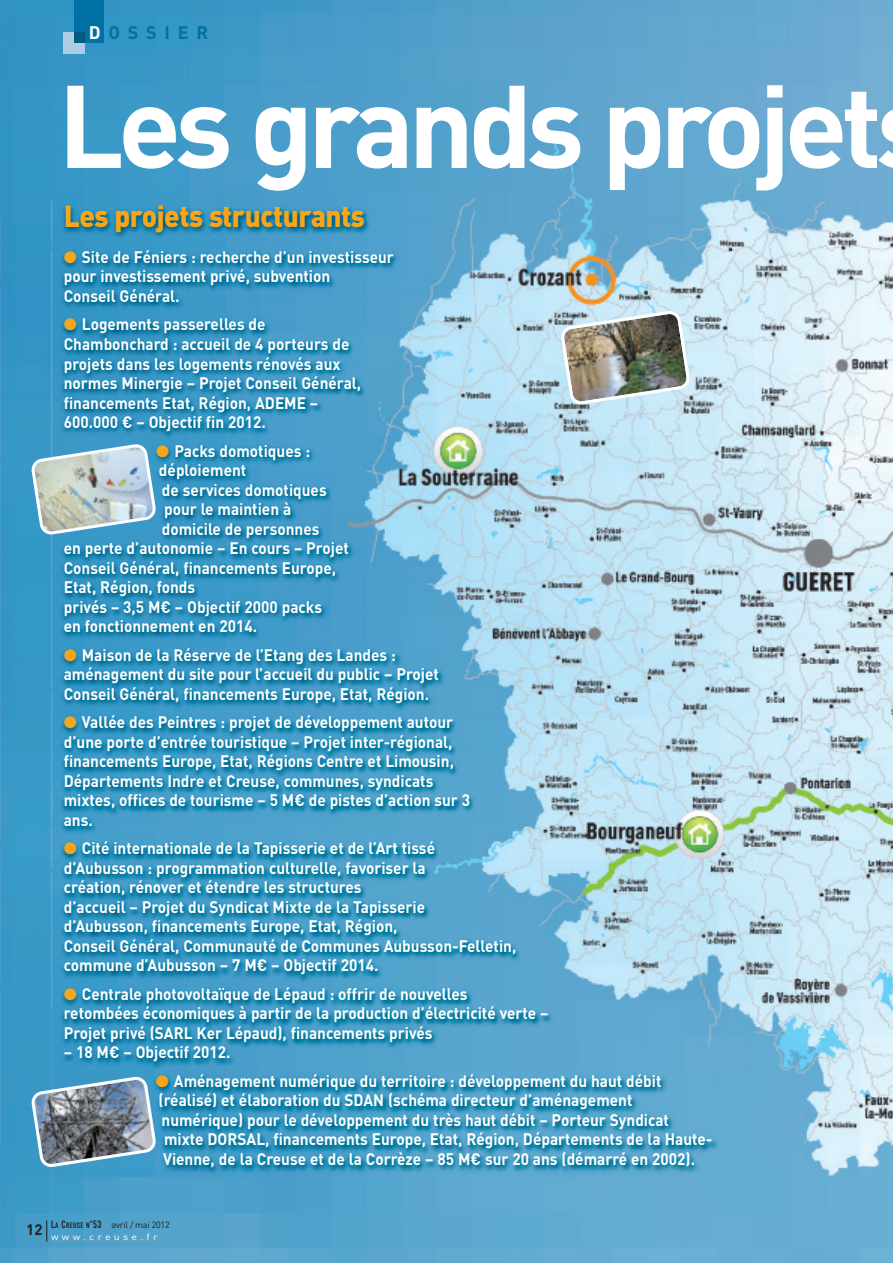
<style>
.page{position:relative;width:893px;height:1263px;background:#fff}
.page>*{position:absolute;margin:0;border:0;box-sizing:border-box;transform-origin:0 0}
.t1{font:700 115.5px "DIN";letter-spacing:-.055em;color:#fff}
.t2{font:900 30px "DIN";letter-spacing:-.015em;color:#f9a51b;scale:.93 1}
.t3{font:700 18px "DIN";letter-spacing:.435em;color:#0071a5}
.t4{font:700 16.5px/19.5px "DIN";color:#fff;scale:.93 1}
.t5{font:700 15px "DIN";color:#231f20}
.t6{font:9px/12px "DIN";letter-spacing:-.025em;color:#231f20}
.s1{color:#fff}
.s2{color:#f9a51b}
.s3{font-family:"DIN Engschrift";font-size:10.5px}
.s4{font-family:"DIN Engschrift";font-size:7.8px}
.s5{font-weight:700;color:#939598}
</style>
<div class="page">
<img style="left:0;top:0;width:893px;height:1263px">
<hr style="left:51px;top:1241px;width:106px;height:1px;background:#939598">
<svg style="left:47px;top:1220px;width:1px;height:22px"></svg>
<div style="left:74px;top:0;width:30px;height:43px;background:#0071a5"></div>
<div style="left:64px;top:32px;width:21px;height:21px;background:#accde4"></div>
<div style="left:74px;top:32px;width:11px;height:11px;background:#005b7f"></div>
<img style="left:52px;top:195px;width:679px;height:1017px">
<img style="left:560px;top:310px;width:130px;height:95px">
<svg style="left:31px;top:443px;width:125px;height:92px;background:#a5c3cd"></svg>
<svg style="left:31px;top:1076px;width:125px;height:92px;background:#718da0"></svg>
<p class="t3" style="left:89px;top:22px;width:121px"><span class="s1">D</span>OSSIER</p>
<h1 class="t1" style="left:58px;top:58px;width:826px">Les grands projet</h1>
<h2 class="t2" style="left:64px;top:198px;width:325px">Les projets structurants</h2>
<p class="t4" style="left:64px;top:247px;width:356px"><span class="s2">●</span> Site de Féniers : recherche d’un investisseur pour investissement privé, subvention<br>Conseil Général.</p>
<p class="t4" style="left:64px;top:314px;width:321px"><span class="s2">●</span> Logements passerelles de Chambonchard : accueil de 4 porteurs de projets dans les logements rénovés aux normes Minergie – Projet Conseil Général, financements Etat, Région, ADEME – 600.000 € – Objectif fin 2012.</p>
<p class="t4" style="left:156px;top:440px;width:167px"><span class="s2">●</span> Packs domotiques :</p>
<p class="t4" style="left:159px;top:460px;width:95px">déploiement</p>
<p class="t4" style="left:162px;top:479px;width:179px">de services domotiques</p>
<p class="t4" style="left:164px;top:499px;width:138px">pour le maintien à</p>
<p class="t4" style="left:162px;top:518px;width:171px">domicile de personnes</p>
<p class="t4" style="left:64px;top:538px;width:308px">en perte d’autonomie – En cours – Projet</p>
<p class="t4" style="left:64px;top:557px;width:294px">Conseil Général, financements Europe,</p>
<p class="t4" style="left:64px;top:577px;width:143px">Etat, Région, fonds</p>
<p class="t4" style="left:64px;top:596px;width:279px">privés – 3,5 M€ – Objectif 2000 packs</p>
<p class="t4" style="left:64px;top:616px;width:209px">en fonctionnement en 2014.</p>
<p class="t4" style="left:64px;top:644px;width:405px"><span class="s2">●</span> Maison de la Réserve de l’Etang des Landes : aménagement du site pour l’accueil du public – Projet<br>Conseil Général, financements Europe, Etat, Région.</p>
<p class="t4" style="left:64px;top:712px;width:438px"><span class="s2">●</span> Vallée des Peintres : projet de développement autour d’une porte d’entrée touristique – Projet inter-régional, financements Europe, Etat, Régions Centre et Limousin, Départements Indre et Creuse, communes, syndicats mixtes, offices de tourisme – 5 M€ de pistes d’action sur 3 ans.</p>
<p class="t4" style="left:64px;top:838px;width:488px"><span class="s2">●</span> Cité internationale de la Tapisserie et de l’Art tissé d’Aubusson : programmation culturelle, favoriser la<br>création, rénover et étendre les structures<br>d’accueil – Projet du Syndicat Mixte de la Tapisserie<br>d’Aubusson, financements Europe, Etat, Région,<br>Conseil Général, Communauté de Communes Aubusson-Felletin, commune d’Aubusson – 7 M€ – Objectif 2014.</p>
<p class="t4" style="left:64px;top:983px;width:523px"><span class="s2">●</span> Centrale photovoltaïque de Lépaud : offrir de nouvelles<br>retombées économiques à partir de la production d’électricité verte –<br>Projet privé (SARL Ker Lépaud), financements privés</p>
<p class="t4" style="left:64px;top:1042px;width:181px">– 18 M€ – Objectif 2012.</p>
<p class="t4" style="left:156px;top:1070px;width:545px"><span class="s2">●</span> Aménagement numérique du territoire : développement du haut débit</p>
<p class="t4" style="left:159px;top:1090px;width:511px">(réalisé) et élaboration du SDAN (schéma directeur d’aménagement</p>
<p class="t4" style="left:162px;top:1109px;width:547px">numérique) pour le développement du très haut débit – Porteur Syndicat</p>
<p class="t4" style="left:164px;top:1129px;width:591px">mixte DORSAL, financements Europe, Etat, Région, Départements de la Haute-</p>
<p class="t4" style="left:163px;top:1148px;width:574px">Vienne, de la Creuse et de la Corrèze – 85 M€ sur 20 ans (démarré en 2002).</p>
<p class="t5" style="left:26px;top:1221px;width:18px">12</p>
<p class="t6" style="left:51px;top:1218px;width:120px"><span class="s3">L</span><span class="s4">A</span> <span class="s3">C</span><span class="s4">REUSE N</span><span class="s3">°53</span> <span class="s5">&gt;</span> avril / mai 2012 <span class="s1">www.creuse.fr</span></p>
</div>
